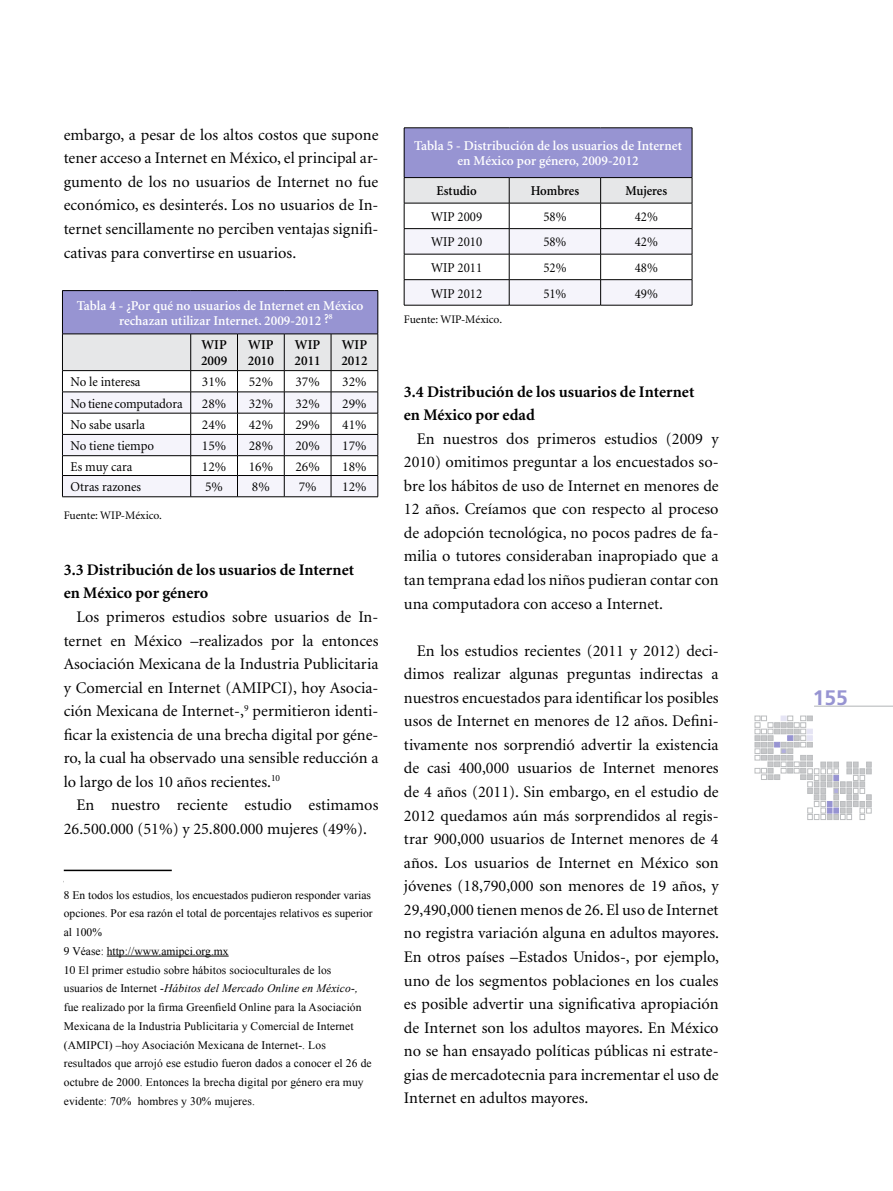
<style>
.page{position:relative;width:893px;height:1191px;background:#fff}
.page>*{position:absolute;margin:0;border:0;box-sizing:border-box;transform-origin:0 0}
.t1{font:700 21px "Frutiger";color:#9794d2}
.t2{font:16.2px/23.5px "Minion";color:#000;text-align:justify}
.t3{font:700 16.2px/23.5px "Minion";color:#000}
.t4{font:600 13.5px/15px "Minion";color:#fff;text-align:center}
.t5{font:13.5px "Minion";color:#000;scale:.95 1}
.t6{font:13.5px "Minion";color:#000}
.t7{font:600 13.5px/16.2px "Minion";color:#000}
.t8{font:600 13.5px "Minion";color:#000;scale:.95 1}
.t9{font:11.55px/18.8px "Times New Roman";letter-spacing:.01em;color:#000}
.t10{font:11.55px "Minion";color:#000}
.s1{font-family:"Times"}
.s2{font-style:italic}
</style>
<div class="page">
<hr style="left:814px;top:706px;width:79px;height:1px;background:#b1b4b6">
<svg style="left:755px;top:716px;width:116px;height:103px"></svg>
<div style="left:62px;top:291px;width:316px;height:43px;background:#9794d2"></div>
<hr style="left:62px;top:290px;width:129px;height:1px;background:#000">
<hr style="left:62px;top:291px;width:1px;height:43px;background:#000">
<hr style="left:191px;top:290px;width:46px;height:1px;background:#000">
<hr style="left:237px;top:290px;width:47px;height:1px;background:#000">
<hr style="left:284px;top:290px;width:47px;height:1px;background:#000">
<hr style="left:331px;top:290px;width:47px;height:1px;background:#000">
<hr style="left:378px;top:291px;width:1px;height:43px;background:#000">
<svg style="left:62px;top:334px;width:317px;height:163px"></svg>
<hr style="left:62px;top:496px;width:129px;height:1px;background:#000">
<hr style="left:191px;top:496px;width:46px;height:1px;background:#000">
<hr style="left:237px;top:496px;width:47px;height:1px;background:#000">
<hr style="left:284px;top:496px;width:47px;height:1px;background:#000">
<hr style="left:331px;top:496px;width:47px;height:1px;background:#000">
<div style="left:404px;top:128px;width:288px;height:50px;background:#9794d2"></div>
<hr style="left:404px;top:127px;width:105px;height:1px;background:#000">
<hr style="left:404px;top:128px;width:1px;height:49px;background:#000">
<hr style="left:509px;top:127px;width:92px;height:1px;background:#000">
<hr style="left:601px;top:127px;width:91px;height:1px;background:#000">
<hr style="left:692px;top:128px;width:1px;height:49px;background:#000">
<hr style="left:404px;top:177px;width:105px;height:1px;background:#000">
<hr style="left:509px;top:177px;width:92px;height:1px;background:#000">
<hr style="left:601px;top:177px;width:91px;height:1px;background:#000">
<svg style="left:404px;top:178px;width:289px;height:127px"></svg>
<hr style="left:404px;top:305px;width:105px;height:1px;background:#000">
<hr style="left:509px;top:305px;width:92px;height:1px;background:#000">
<hr style="left:601px;top:305px;width:91px;height:1px;background:#000">
<hr style="left:64px;top:869px;width:108px;height:2px;background:#000">
<hr style="left:107px;top:955px;width:122px;height:1px;background:#000">
<p class="t2" style="left:64px;top:123px;width:316px">embargo, a pesar de los altos costos que supone tener acceso a Internet en México, el principal ar&shy;gumento de los no usuarios de Internet no fue económico, es desinterés. Los no usuarios de In&shy;ternet sencillamente no perciben ventajas signifi&shy;cativas para convertirse en usuarios.</p>
<p class="t4" style="left:77px;top:298px;width:288px">Tabla 4 - ¿Por qué no usuarios de Internet en México rechazan utilizar Internet, 2009-2012</p>
<p class="t7" style="left:201px;top:337px;width:28px">WIP<br>2009</p>
<p class="t7" style="left:248px;top:337px;width:28px">WIP<br>2010</p>
<p class="t7" style="left:295px;top:337px;width:28px">WIP<br>2011</p>
<p class="t7" style="left:341px;top:337px;width:28px">WIP<br>2012</p>
<p class="t5" style="left:71px;top:375px;width:75px">No le interesa</p>
<p class="t6" style="left:202px;top:375px;width:26px">31%</p>
<p class="t6" style="left:249px;top:375px;width:26px">52%</p>
<p class="t6" style="left:295px;top:375px;width:26px">37%</p>
<p class="t6" style="left:342px;top:375px;width:26px">32%</p>
<p class="t5" style="left:71px;top:396px;width:119px">No tiene computadora</p>
<p class="t6" style="left:202px;top:396px;width:26px">28%</p>
<p class="t6" style="left:249px;top:396px;width:26px">32%</p>
<p class="t6" style="left:295px;top:396px;width:26px">32%</p>
<p class="t6" style="left:342px;top:396px;width:26px">29%</p>
<p class="t5" style="left:71px;top:418px;width:80px">No sabe usarla</p>
<p class="t6" style="left:202px;top:418px;width:26px">24%</p>
<p class="t6" style="left:249px;top:418px;width:26px">42%</p>
<p class="t6" style="left:295px;top:418px;width:26px">29%</p>
<p class="t6" style="left:342px;top:418px;width:26px">41%</p>
<p class="t5" style="left:71px;top:439px;width:89px">No tiene tiempo</p>
<p class="t6" style="left:202px;top:439px;width:26px">15%</p>
<p class="t6" style="left:249px;top:439px;width:26px">28%</p>
<p class="t6" style="left:295px;top:439px;width:26px">20%</p>
<p class="t6" style="left:342px;top:439px;width:26px">17%</p>
<p class="t5" style="left:71px;top:460px;width:67px">Es muy cara</p>
<p class="t6" style="left:202px;top:460px;width:26px">12%</p>
<p class="t6" style="left:249px;top:460px;width:26px">16%</p>
<p class="t6" style="left:295px;top:460px;width:26px">26%</p>
<p class="t6" style="left:342px;top:460px;width:26px">18%</p>
<p class="t5" style="left:71px;top:480px;width:76px">Otras razones</p>
<p class="t6" style="left:205px;top:480px;width:19px">5%</p>
<p class="t6" style="left:252px;top:480px;width:19px">8%</p>
<p class="t6" style="left:299px;top:480px;width:19px">7%</p>
<p class="t6" style="left:342px;top:480px;width:26px">12%</p>
<p class="t4" style="left:324px;top:312px;width:10px">?<sup>8</sup></p>
<p class="t10" style="left:64px;top:510px;width:100px">Fuente: WIP-México.</p>
<p class="t3" style="left:64px;top:558px;width:292px">3.3 Distribución de los usuarios de Internet en México por género</p>
<p class="t2" style="left:64px;top:605px;width:316px;text-indent:13px">Los primeros estudios sobre usuarios de In&shy;ternet en México –realizados por la entonces Asociación Mexicana de la Industria Publicitaria y Comercial en Internet (AMIPCI), hoy Asocia&shy;ción Mexicana de Internet-,<sup>9</sup> permitieron identi&shy;ficar la existencia de una brecha digital por géne&shy;ro, la cual ha observado una sensible reducción a lo largo de los 10 años recientes.<sup>10</sup></p>
<p class="t2" style="left:64px;top:794px;width:316px;text-indent:13px">En nuestro reciente estudio estimamos<br>26.500.000 (51%) y 25.800.000 mujeres (49%).</p>
<p class="t9" style="left:64px;top:885px;width:310px"><span class="s1">8</span> En todos los estudios, los encuestados pudieron responder varias opciones. Por esa razón el total de porcentajes relativos es superior al 100%<br><span class="s1">9</span> Véase: http://www.amipci.org.mx<br><span class="s1">10</span> El primer estudio sobre hábitos socioculturales de los usuarios de Internet <span class="s2">-Hábitos del Mercado Online en México-, </span>fue realizado por la firma Greenfield Online para la Asociación Mexicana de la Industria Publicitaria y Comercial de Internet (AMIPCI) –hoy Asociación Mexicana de Internet-. Los resultados que arrojó ese estudio fueron dados a conocer el 26 de octubre de 2000. Entonces la brecha digital por género era muy evidente: 70% hombres y 30% mujeres.</p>
<p class="t4" style="left:414px;top:139px;width:269px">Tabla 5 - Distribución de los usuarios de Internet en México por género, 2009-2012</p>
<p class="t8" style="left:437px;top:184px;width:44px">Estudio</p>
<p class="t8" style="left:531px;top:184px;width:52px">Hombres</p>
<p class="t8" style="left:625px;top:184px;width:45px">Mujeres</p>
<p class="t5" style="left:431px;top:210px;width:55px">WIP 2009</p>
<p class="t5" style="left:543px;top:210px;width:26px">58%</p>
<p class="t5" style="left:635px;top:210px;width:26px">42%</p>
<p class="t5" style="left:431px;top:235px;width:55px">WIP 2010</p>
<p class="t5" style="left:543px;top:235px;width:26px">58%</p>
<p class="t5" style="left:635px;top:235px;width:26px">42%</p>
<p class="t5" style="left:431px;top:261px;width:55px">WIP 2011</p>
<p class="t5" style="left:543px;top:261px;width:26px">52%</p>
<p class="t5" style="left:635px;top:261px;width:26px">48%</p>
<p class="t5" style="left:431px;top:286px;width:55px">WIP 2012</p>
<p class="t5" style="left:543px;top:286px;width:26px">51%</p>
<p class="t5" style="left:635px;top:286px;width:26px">49%</p>
<p class="t10" style="left:404px;top:313px;width:100px">Fuente: WIP-México.</p>
<p class="t3" style="left:404px;top:380px;width:292px">3.4 Distribución de los usuarios de Internet en México por edad</p>
<p class="t2" style="left:404px;top:427px;width:316px;text-indent:13px">En nuestros dos primeros estudios (2009 y 2010) omitimos preguntar a los encuestados so&shy;bre los hábitos de uso de Internet en menores de 12 años. Creíamos que con respecto al proceso de adopción tecnológica, no pocos padres de fa&shy;milia o tutores consideraban inapropiado que a tan temprana edad los niños pudieran contar con una computadora con acceso a Internet.</p>
<p class="t2" style="left:404px;top:639px;width:317px;text-indent:13px">En los estudios recientes (2011 y 2012) deci&shy;dimos realizar algunas preguntas indirectas a nuestros encuestados para identificar los posibles usos de Internet en menores de 12 años. Defini&shy;tivamente nos sorprendió advertir la existencia de casi 400,000 usuarios de Internet menores de 4 años (2011). Sin embargo, en el estudio de 2012 quedamos aún más sorprendidos al regis&shy;trar 900,000 usuarios de Internet menores de 4 años. Los usuarios de Internet en México son jóvenes (18,790,000 son menores de 19 años, y 29,490,000 tienen menos de 26. El uso de Internet no registra variación alguna en adultos mayores.<br>En otros países –Estados Unidos-, por ejemplo, uno de los segmentos poblaciones en los cuales es posible advertir una significativa apropiación de Internet son los adultos mayores. En México no se han ensayado políticas públicas ni estrate&shy;gias de mercadotecnia para incrementar el uso de Internet en adultos mayores.</p>
<p class="t1" style="left:813px;top:686px;width:37px">155</p>
</div>
